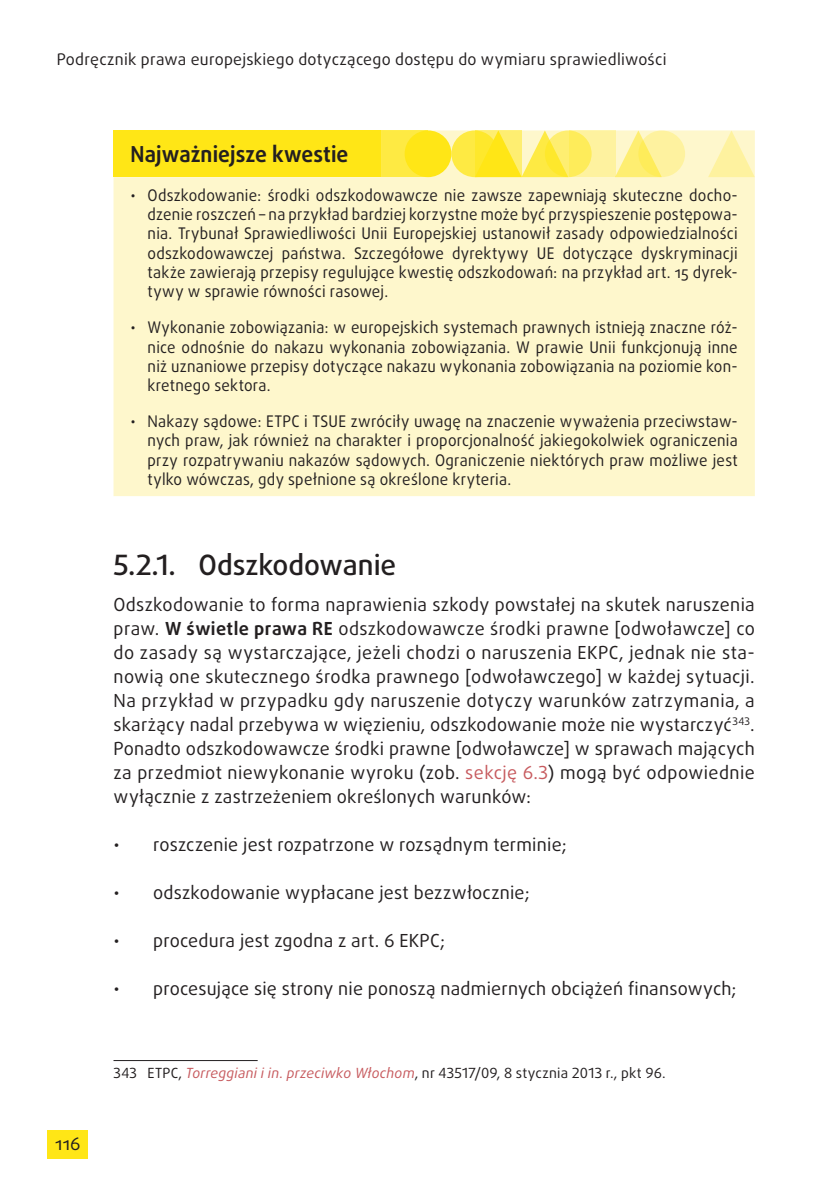
<style>
.page{position:relative;width:840px;height:1191px;background:#fff}
.page>*{position:absolute;margin:0;border:0;box-sizing:border-box;transform-origin:0 0}
.t1{font:500 28px "Daxline Pro";letter-spacing:-.005em;color:#231f20}
.t2{font:700 22px "Daxline Pro";letter-spacing:.005em;color:#231f20;scale:.95 1}
.t3{font:18px/24px "Daxline Pro";letter-spacing:.015em;color:#231f20;text-align:justify}
.t4{font:16px/19.2px "Daxline Pro";letter-spacing:.02em;color:#231f20;text-align:justify;scale:.95 1}
.t5{font:16px "Daxline Pro";letter-spacing:.02em;color:#231f20}
.t6{font:14px "Daxline Pro";letter-spacing:.02em;color:#231f20}
.s1{font-weight:700}
.s2{color:#c75b5f}
.s3{font-style:italic;color:#c75b5f}
</style>
<div class="page">
<div style="left:48px;top:1130px;width:40px;height:29px;background:#ffe616"></div>
<div style="left:113px;top:130px;width:641px;height:366px;background:#fef7cc"></div>
<div style="left:451px;top:130px;width:47px;height:47px;background:#feea43;border-radius:50%"></div>
<div style="left:381px;top:130px;width:47px;height:47px;background:#feea43"></div>
<svg style="left:615px;top:130px;width:41px;height:47px"></svg>
<svg style="left:707px;top:130px;width:47px;height:47px;background:#fef4b6"></svg>
<div style="left:404px;top:130px;width:47px;height:47px;background:#ffe616;border-radius:50%"></div>
<svg style="left:521px;top:130px;width:42px;height:47px"></svg>
<svg style="left:544px;top:130px;width:47px;height:47px"></svg>
<svg style="left:638px;top:130px;width:46px;height:47px;background:#fef08f"></svg>
<svg style="left:474px;top:130px;width:47px;height:47px;background:#fee834"></svg>
<svg style="left:568px;top:130px;width:47px;height:47px;background:#feef84"></svg>
<hr style="left:113px;top:1060px;width:144px;height:1px;background:#231f20">
<p class="t5" style="left:57px;top:49px;width:611px">Podręcznik prawa europejskiego dotyczącego dostępu do wymiaru sprawiedliwości</p>
<h2 class="t2" style="left:130px;top:140px;width:231px">Najważniejsze kwestie</h2>
<p class="t4" style="left:147px;top:186px;width:622px;text-indent:-17px">• Odszkodowanie: środki odszkodowawcze nie zawsze zapewniają skuteczne docho&shy;dzenie roszczeń – na przykład bardziej korzystne może być przyspieszenie postępowa&shy;nia. Trybunał Sprawiedliwości Unii Europejskiej ustanowił zasady odpowiedzialności odszkodowawczej państwa. Szczegółowe dyrektywy UE dotyczące dyskryminacji także zawierają przepisy regulujące kwestię odszkodowań: na przykład art. 15 dyrek&shy;tywy w sprawie równości rasowej.</p>
<p class="t4" style="left:147px;top:318px;width:622px;text-indent:-17px">• Wykonanie zobowiązania: w europejskich systemach prawnych istnieją znaczne róż&shy;nice odnośnie do nakazu wykonania zobowiązania. W prawie Unii funkcjonują inne niż uznaniowe przepisy dotyczące nakazu wykonania zobowiązania na poziomie kon&shy;kretnego sektora.</p>
<p class="t4" style="left:147px;top:412px;width:622px;text-indent:-17px">• Nakazy sądowe: ETPC i TSUE zwróciły uwagę na znaczenie wyważenia przeciwstaw&shy;nych praw, jak również na charakter i proporcjonalność jakiegokolwiek ograniczenia przy rozpatrywaniu nakazów sądowych. Ograniczenie niektórych praw możliwe jest tylko wówczas, gdy spełnione są określone kryteria.</p>
<h1 class="t1" style="left:113px;top:546px;width:284px">5.2.1. Odszkodowanie</h1>
<p class="t3" style="left:113px;top:592px;width:642px">Odszkodowanie to forma naprawienia szkody powstałej na skutek naruszenia praw. <span class="s1">W świetle prawa RE</span> odszkodowawcze środki prawne [odwoławcze] co do zasady są wystarczające, jeżeli chodzi o naruszenia EKPC, jednak nie sta&shy;nowią one skutecznego środka prawnego [odwoławczego] w każdej sytuacji.<br>Na przykład w przypadku gdy naruszenie dotyczy warunków zatrzymania, a skarżący nadal przebywa w więzieniu, odszkodowanie może nie wystarczyć<sup>343</sup>.<br>Ponadto odszkodowawcze środki prawne [odwoławcze] w sprawach mających za przedmiot niewykonanie wyroku (zob. <span class="s2">sekcję 6.3</span>) mogą być odpowiednie wyłącznie z zastrzeżeniem określonych warunków:</p>
<p class="t3" style="left:113px;top:832px;width:454px">• roszczenie jest rozpatrzone w rozsądnym terminie;</p>
<p class="t3" style="left:113px;top:880px;width:417px">• odszkodowanie wypłacane jest bezzwłocznie;</p>
<p class="t3" style="left:113px;top:928px;width:333px">• procedura jest zgodna z art. 6 EKPC;</p>
<p class="t3" style="left:113px;top:976px;width:624px">• procesujące się strony nie ponoszą nadmiernych obciążeń finansowych;</p>
<p class="t3" style="left:55px;top:1131px;width:27px">116</p>
<p class="t6" style="left:113px;top:1063px;width:553px">343 ETPC, <span class="s3">Torreggiani i in. przeciwko Włochom</span>, nr 43517/09, 8 stycznia 2013 r., pkt 96.</p>
</div>
